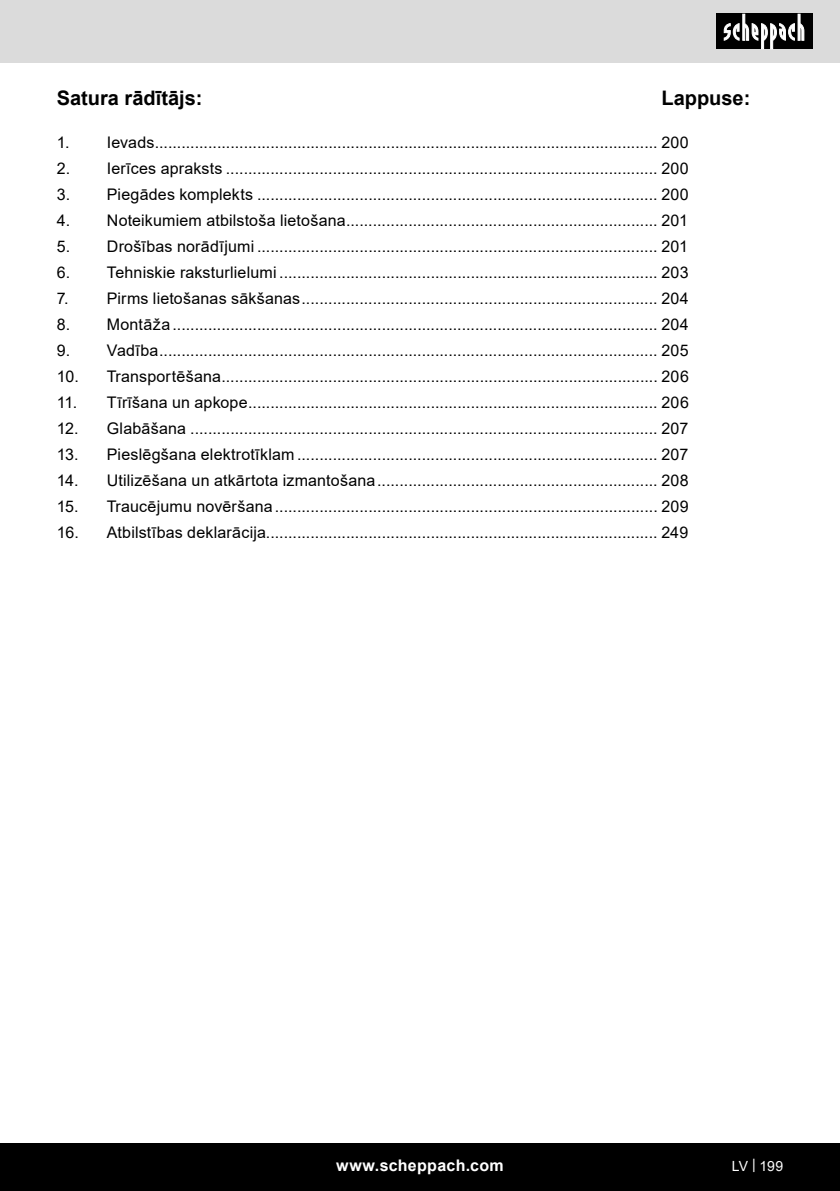
<style>
.page{position:relative;width:840px;height:1191px;background:#fff}
.page>*{position:absolute;margin:0;border:0;box-sizing:border-box;transform-origin:0 0}
.TOC_title{font:700 20px "Arial";color:#000}
.t1{font:16px "Arial";letter-spacing:.01em;color:#000}
.t2{font:700 16px "Arial";letter-spacing:.02em;color:#fff}
.t3{font:14px "Arial";color:#fff}
</style>
<div class="page">
<div style="left:0;top:0;width:839px;height:63px;background:#dbdbdb"></div>
<div style="left:0;top:1143px;width:839px;height:48px;background:#000"></div>
<div style="left:716px;top:14px;width:96px;height:35px;background:#000"></div>
<svg style="left:723px;top:14px;width:81px;height:35px"></svg>
<p class="TOC_title" style="left:57px;top:84px;width:147px">Satura rādītājs:</p>
<p class="TOC_title" style="left:661px;top:84px;width:90px">Lappuse:</p>
<p class="t1" style="left:57px;top:132px;width:633px">1. Ievads................................................................................................................. 200</p>
<p class="t1" style="left:57px;top:158px;width:633px">2. Ierīces apraksts ................................................................................................. 200</p>
<p class="t1" style="left:57px;top:184px;width:633px">3. Piegādes komplekts .......................................................................................... 200</p>
<p class="t1" style="left:57px;top:210px;width:632px">4. Noteikumiem atbilstoša lietošana...................................................................... 201</p>
<p class="t1" style="left:57px;top:236px;width:632px">5. Drošības norādījumi .......................................................................................... 201</p>
<p class="t1" style="left:57px;top:262px;width:633px">6. Tehniskie raksturlielumi ..................................................................................... 203</p>
<p class="t1" style="left:57px;top:288px;width:633px">7. Pirms lietošanas sākšanas................................................................................ 204</p>
<p class="t1" style="left:57px;top:314px;width:633px">8. Montāža............................................................................................................. 204</p>
<p class="t1" style="left:57px;top:340px;width:633px">9. Vadība................................................................................................................ 205</p>
<p class="t1" style="left:57px;top:366px;width:633px">10. Transportēšana.................................................................................................. 206</p>
<p class="t1" style="left:57px;top:392px;width:633px">11. Tīrīšana un apkope............................................................................................ 206</p>
<p class="t1" style="left:57px;top:418px;width:632px">12. Glabāšana ......................................................................................................... 207</p>
<p class="t1" style="left:57px;top:444px;width:632px">13. Pieslēgšana elektrotīklam ................................................................................. 207</p>
<p class="t1" style="left:57px;top:470px;width:633px">14. Utilizēšana un atkārtota izmantošana............................................................... 208</p>
<p class="t1" style="left:57px;top:496px;width:633px">15. Traucējumu novēršana...................................................................................... 209</p>
<p class="t1" style="left:57px;top:522px;width:632px">16. Atbilstības deklarācija........................................................................................ 249</p>
<p class="t2" style="left:336px;top:1154px;width:169px">www.scheppach.com</p>
<p class="t3" style="left:731px;top:1156px;width:53px">LV | 199</p>
</div>
